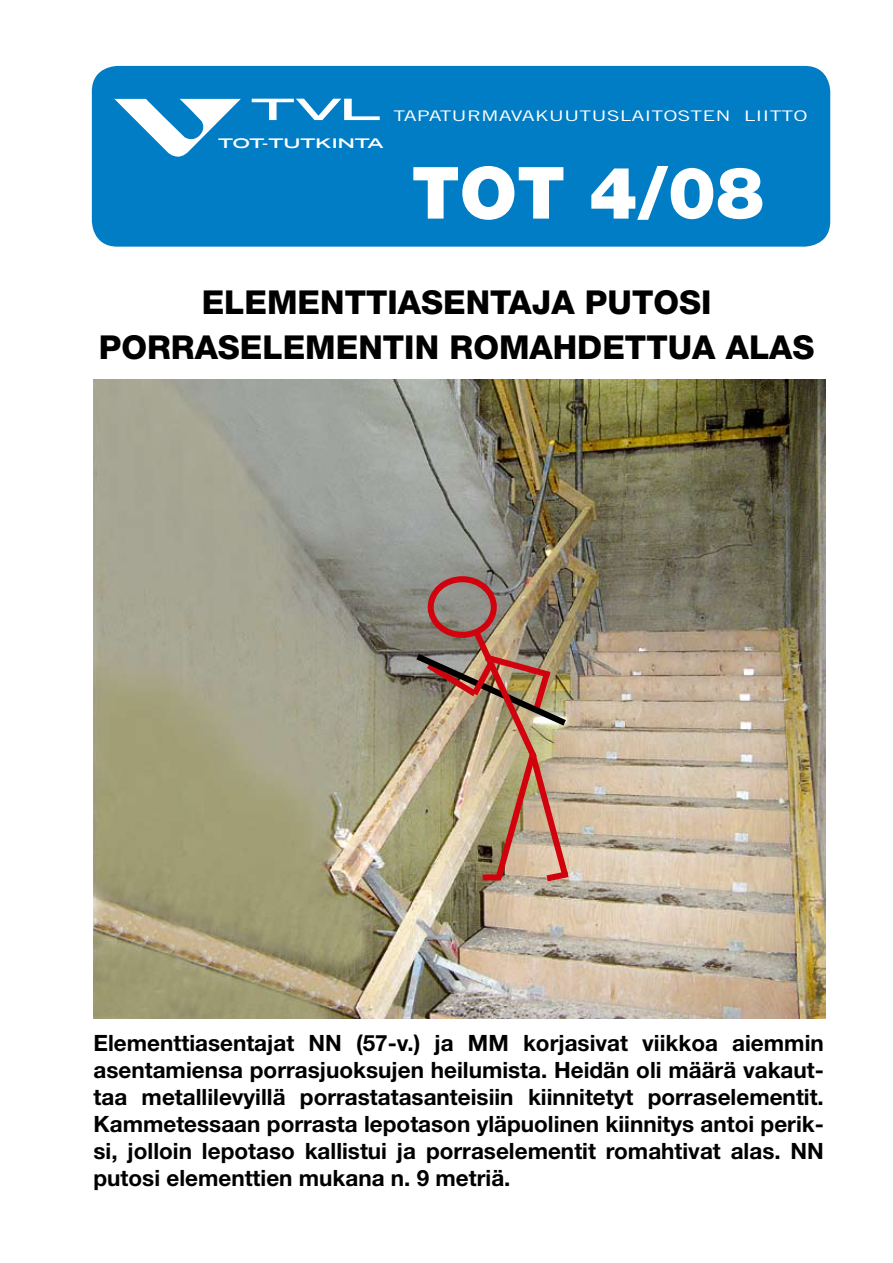
<style>
.page{position:relative;width:893px;height:1263px;background:#fff}
.page>*{position:absolute;margin:0;border:0;box-sizing:border-box;transform-origin:0 0}
.t1{font:900 72px "Helvetica Neue";color:#fff}
.t2{font:800 33px/45px "Helvetica Neue";color:#000;text-align:center}
.t3{font:700 22.5px/27px "Helvetica Neue";color:#000;text-align:justify}
.t4{font:14.7px "Trade Gothic";color:#fff;scale:1.45 1}
.t5{font:700 expanded 13.2px "Trade Gothic LH";color:#fff;scale:1.37 1}
.s1{font-family:"Trade Gothic LH";font-weight:700;font-stretch:expanded;font-size:29.4px}
</style>
<div class="page">
<div style="left:92px;top:66px;width:738px;height:181px;background:#007dc4;border-radius:26px"></div>
<svg style="left:114px;top:99px;width:127px;height:58px"></svg>
<img style="left:94px;top:379px;width:731px;height:639px">
<div style="left:428px;top:576px;width:69px;height:62px;border:6px solid #d1010e;border-radius:50%"></div>
<img style="left:410px;top:625px;width:165px;height:260px">
<p class="t4" style="left:251px;top:107px;width:386px"><span class="s1">TVL</span> TAPATURMAVAKUUTUSLAITOSTEN LIITTO</p>
<p class="t5" style="left:218px;top:135px;width:122px">TOT-TUTKINTA</p>
<h1 class="t1" style="left:412px;top:150px;width:354px">TOT 4/08</h1>
<h2 class="t2" style="left:99px;top:279px;width:717px">ELEMENTTIASENTAJA PUTOSI<br>PORRASELEMENTIN ROMAHDETTUA ALAS</h2>
<p class="t3" style="left:94px;top:1029px;width:732px">Elementtiasentajat NN (57-v.) ja MM korjasivat viikkoa aiemmin asentamiensa porrasjuoksujen heilumista. Heidän oli määrä vakaut&shy;taa metallilevyillä porrastatasanteisiin kiinnitetyt porraselementit.<br>Kammetessaan porrasta lepotason yläpuolinen kiinnitys antoi perik&shy;si, jolloin lepotaso kallistui ja porraselementit romahtivat alas. NN putosi elementtien mukana n. 9 metriä.</p>
</div>
